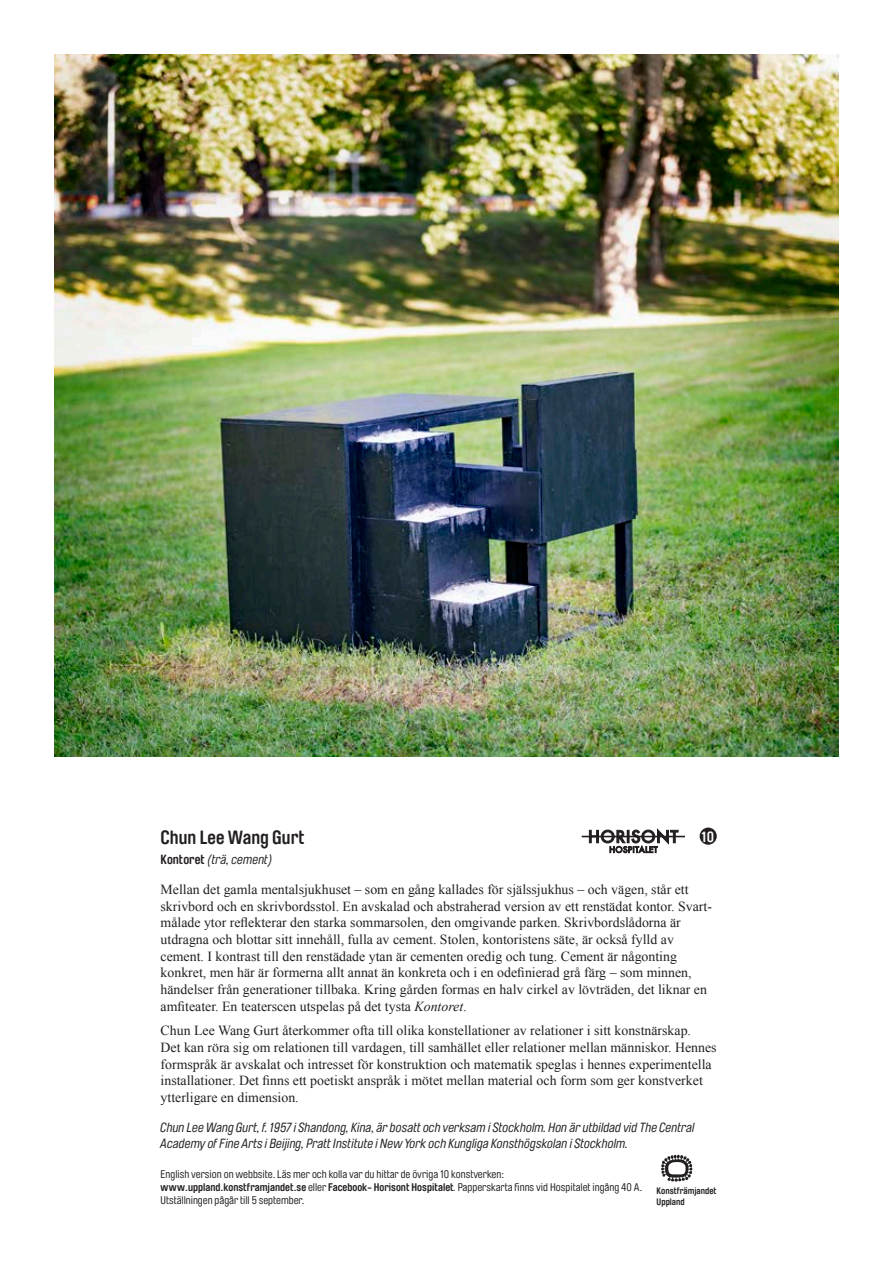
<style>
.page{position:relative;width:893px;height:1263px;background:#fff}
.page>*{position:absolute;margin:0;border:0;box-sizing:border-box;transform-origin:0 0}
.t1{font:700 18.9px "Brauer Neue Std";color:#231f20}
.t2{font:700 14.55px "Brauer Neue Std";color:#fff}
.t3{font:13.8px/16.6px "Times New Roman";color:#231f20}
.t4{font:italic 13.2px/15.8px "Brauer Neue Std";color:#231f20}
.t5{font:10.95px/13.2px "Brauer Neue Std";color:#231f20}
.t6{font:700 9.3px/10.2px "Brauer Neue";color:#231f20}
.s1{font-weight:700;font-style:normal}
.s2{font-style:italic}
.s3{font-weight:700}
</style>
<div class="page">
<img style="left:54px;top:54px;width:785px;height:703px">
<svg style="left:589px;top:829px;width:89px;height:24px"></svg>
<hr style="left:582px;top:836px;width:103px;height:1px;background:#231f20">
<div style="left:700px;top:827px;width:17px;height:18px;background:#231f20;border-radius:50%"></div>
<svg style="left:661px;top:1155px;width:32px;height:27px"></svg>
<p class="t1" style="left:161px;top:826px;width:146px">Chun Lee Wang Gurt</p>
<p class="t4" style="left:161px;top:851px;width:114px"><span class="s1">Kontoret</span> (trä, cement)</p>
<p class="t2" style="left:701px;top:828px;width:15px">10</p>
<p class="t3" style="left:161px;top:881px;width:553px">Mellan det gamla mentalsjukhuset – som en gång kallades för själssjukhus – och vägen, står ett skrivbord och en skrivbordsstol. En avskalad och abstraherad version av ett renstädat kontor. Svart&shy;målade ytor reflekterar den starka sommarsolen, den omgivande parken. Skrivbordslådorna är utdragna och blottar sitt innehåll, fulla av cement. Stolen, kontoristens säte, är också fylld av cement. I kontrast till den renstädade ytan är cementen oredig och tung. Cement är någonting konkret, men här är formerna allt annat än konkreta och i en odefinierad grå färg – som minnen, händelser från generationer tillbaka. Kring gården formas en halv cirkel av lövträden, det liknar en amfiteater. En teaterscen utspelas på det tysta <span class="s2">Kontoret</span>.</p>
<p class="t3" style="left:161px;top:1022px;width:558px">Chun Lee Wang Gurt återkommer ofta till olika konstellationer av relationer i sitt konstnärskap.<br>Det kan röra sig om relationen till vardagen, till samhället eller relationer mellan människor. Hennes formspråk är avskalat och intresset för konstruktion och matematik speglas i hennes experimentella installationer. Det finns ett poetiskt anspråk i mötet mellan material och form som ger konstverket ytterligare en dimension.</p>
<p class="t4" style="left:161px;top:1120px;width:536px">Chun Lee Wang Gurt, f. 1957 i Shandong, Kina, är bosatt och verksam i Stockholm. Hon är utbildad vid The Central<br>Academy of Fine Arts i Beijing, Pratt Institute i New York och Kungliga Konsthögskolan i Stockholm.</p>
<p class="t5" style="left:161px;top:1168px;width:483px">English version on webbsite. Läs mer och kolla var du hittar de övriga 10 konstverken: <span class="s3">www.uppland.konstframjandet.se</span> eller <span class="s3">Facebook- Horisont Hospitalet</span><span class="s2">.</span> Papperskarta finns vid Hospitalet ingång 40 A.<br>Utställningen pågår till 5 september.</p>
<p class="t6" style="left:657px;top:1186px;width:61px">Konstfrämjandet<br>Uppland</p>
</div>
